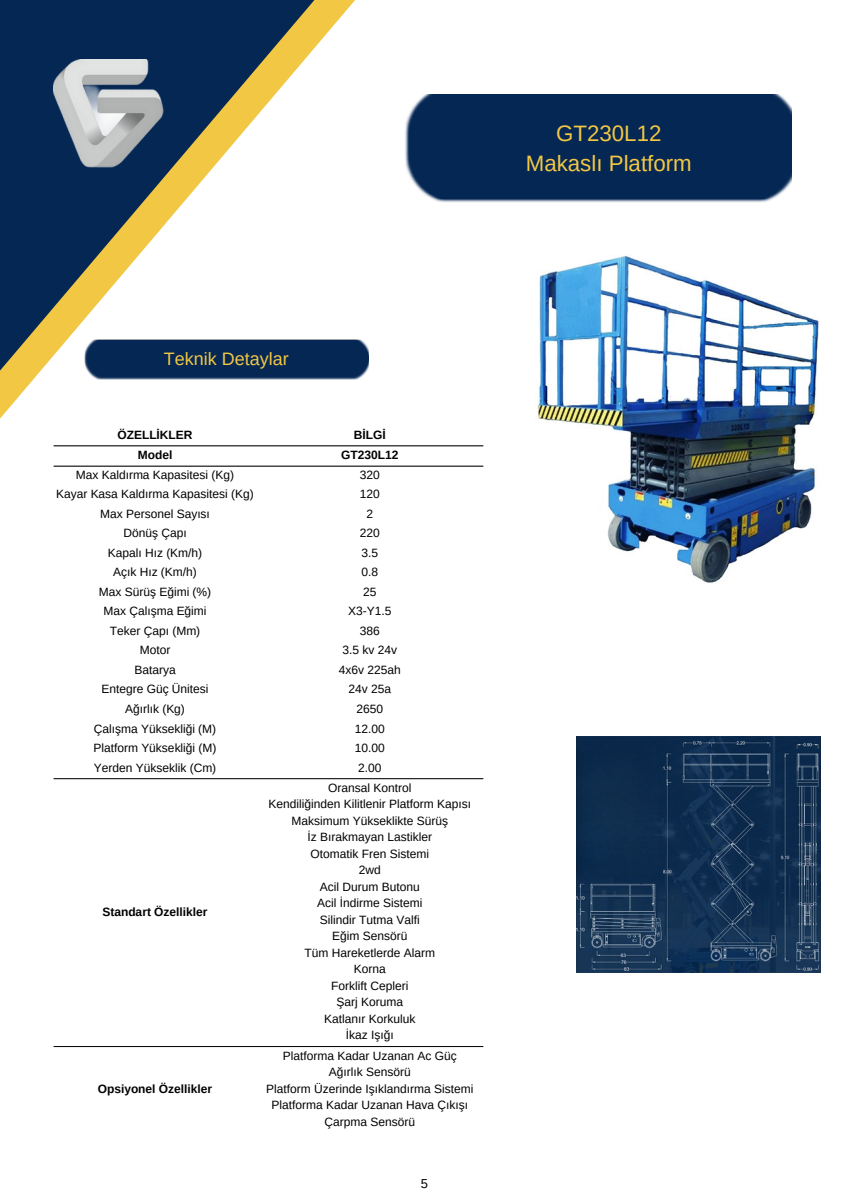
<style>
.page{position:relative;width:842px;height:1191px;background:#fff}
.page>*{position:absolute;margin:0;border:0;box-sizing:border-box;transform-origin:0 0}
.t1{font:22.3px "Arimo";color:#f2c744}
.t2{font:18px "Arimo";color:#f2c744}
.t3{font:12.9px "Arimo";color:#000}
.t4{font:12px "Arimo";color:#000}
.t5{font:700 12px "Arimo";color:#000}
</style>
<div class="page">
<img style="left:405px;top:94px;width:387px;height:109px">
<img style="left:355px;top:339px;width:13px;height:40px">
<svg style="left:0;top:0;width:355px;height:418px"></svg>
<hr style="left:54px;top:445px;width:429px;height:1px;background:#000">
<hr style="left:54px;top:465px;width:429px;height:1px;background:#000">
<hr style="left:54px;top:778px;width:429px;height:1px;background:#000">
<hr style="left:54px;top:1046px;width:429px;height:1px;background:#000">
<img style="left:537px;top:255px;width:282px;height:328px">
<img style="left:576px;top:736px;width:244px;height:236px">
<p class="t1" style="left:556px;top:120px;width:107px">GT230L12</p>
<p class="t1" style="left:526px;top:151px;width:167px">Makaslı Platform</p>
<p class="t2" style="left:164px;top:349px;width:126px">Teknik Detaylar</p>
<p class="t5" style="left:117px;top:428px;width:77px">ÖZELLİKLER</p>
<p class="t5" style="left:354px;top:428px;width:33px">BİLGİ</p>
<p class="t5" style="left:138px;top:448px;width:36px">Model</p>
<p class="t5" style="left:341px;top:448px;width:59px">GT230L12</p>
<p class="t4" style="left:76px;top:468px;width:160px">Max Kaldırma Kapasitesi (Kg)</p>
<p class="t4" style="left:360px;top:468px;width:22px">320</p>
<p class="t4" style="left:56px;top:487px;width:199px">Kayar Kasa Kaldırma Kapasitesi (Kg)</p>
<p class="t4" style="left:360px;top:487px;width:22px">120</p>
<p class="t4" style="left:100px;top:507px;width:111px">Max Personel Sayısı</p>
<p class="t4" style="left:366px;top:507px;width:8px">2</p>
<p class="t4" style="left:123px;top:526px;width:65px">Dönüş Çapı</p>
<p class="t4" style="left:360px;top:526px;width:22px">220</p>
<p class="t4" style="left:108px;top:546px;width:96px">Kapalı Hız (Km/h)</p>
<p class="t4" style="left:361px;top:546px;width:18px">3.5</p>
<p class="t4" style="left:113px;top:565px;width:85px">Açık Hız (Km/h)</p>
<p class="t4" style="left:361px;top:565px;width:18px">0.8</p>
<p class="t4" style="left:99px;top:585px;width:114px">Max Sürüş Eğimi (%)</p>
<p class="t4" style="left:363px;top:585px;width:15px">25</p>
<p class="t4" style="left:103px;top:604px;width:105px">Max Çalışma Eğimi</p>
<p class="t4" style="left:348px;top:604px;width:45px">X3-Y1.5</p>
<p class="t4" style="left:110px;top:624px;width:92px">Teker Çapı (Mm)</p>
<p class="t4" style="left:360px;top:624px;width:22px">386</p>
<p class="t4" style="left:140px;top:643px;width:32px">Motor</p>
<p class="t4" style="left:342px;top:643px;width:56px">3.5 kv 24v</p>
<p class="t4" style="left:134px;top:663px;width:43px">Batarya</p>
<p class="t4" style="left:339px;top:663px;width:64px">4x6v 225ah</p>
<p class="t4" style="left:101px;top:682px;width:109px">Entegre Güç Ünitesi</p>
<p class="t4" style="left:348px;top:682px;width:44px">24v 25a</p>
<p class="t4" style="left:125px;top:702px;width:61px">Ağırlık (Kg)</p>
<p class="t4" style="left:356px;top:702px;width:28px">2650</p>
<p class="t4" style="left:94px;top:722px;width:124px">Çalışma Yüksekliği (M)</p>
<p class="t4" style="left:355px;top:722px;width:32px">12.00</p>
<p class="t4" style="left:93px;top:741px;width:125px">Platform Yüksekliği (M)</p>
<p class="t4" style="left:355px;top:741px;width:32px">10.00</p>
<p class="t4" style="left:94px;top:761px;width:124px">Yerden Yükseklik (Cm)</p>
<p class="t4" style="left:358px;top:761px;width:25px">2.00</p>
<p class="t5" style="left:102px;top:904px;width:107px">Standart Özellikler</p>
<p class="t5" style="left:98px;top:1081px;width:116px">Opsiyonel Özellikler</p>
<p class="t4" style="left:328px;top:780px;width:85px">Oransal Kontrol</p>
<p class="t4" style="left:268px;top:797px;width:204px">Kendiliğinden Kilitlenir Platform Kapısı</p>
<p class="t4" style="left:291px;top:813px;width:158px">Maksimum Yükseklikte Sürüş</p>
<p class="t4" style="left:307px;top:830px;width:126px">İz Bırakmayan Lastikler</p>
<p class="t4" style="left:310px;top:846px;width:120px">Otomatik Fren Sistemi</p>
<p class="t4" style="left:359px;top:863px;width:24px">2wd</p>
<p class="t4" style="left:320px;top:879px;width:101px">Acil Durum Butonu</p>
<p class="t4" style="left:317px;top:896px;width:107px">Acil İndirme Sistemi</p>
<p class="t4" style="left:320px;top:912px;width:101px">Silindir Tutma Valfi</p>
<p class="t4" style="left:332px;top:929px;width:77px">Eğim Sensörü</p>
<p class="t4" style="left:304px;top:945px;width:132px">Tüm Hareketlerde Alarm</p>
<p class="t4" style="left:354px;top:962px;width:33px">Korna</p>
<p class="t4" style="left:331px;top:978px;width:79px">Forklift Cepleri</p>
<p class="t4" style="left:336px;top:995px;width:68px">Şarj Koruma</p>
<p class="t4" style="left:324px;top:1011px;width:93px">Katlanır Korkuluk</p>
<p class="t4" style="left:346px;top:1028px;width:49px">İkaz Işığı</p>
<p class="t4" style="left:283px;top:1048px;width:175px">Platforma Kadar Uzanan Ac Güç</p>
<p class="t4" style="left:329px;top:1065px;width:83px">Ağırlık Sensörü</p>
<p class="t4" style="left:266px;top:1081px;width:209px">Platform Üzerinde Işıklandırma Sistemi</p>
<p class="t4" style="left:271px;top:1098px;width:198px">Platforma Kadar Uzanan Hava Çıkışı</p>
<p class="t4" style="left:324px;top:1114px;width:92px">Çarpma Sensörü</p>
<p class="t3" style="left:421px;top:1175px;width:9px">5</p>
</div>
